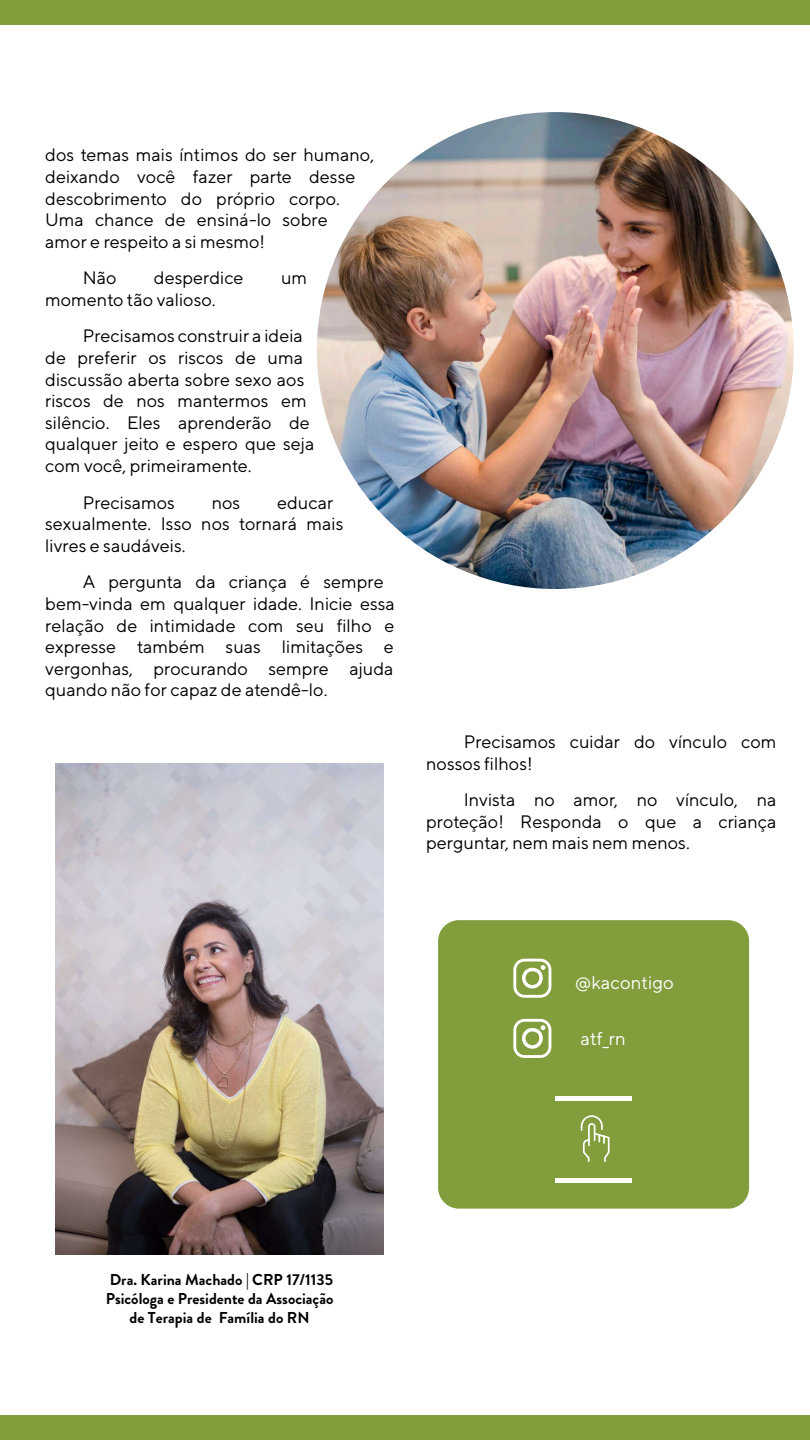
<style>
.page{position:relative;width:810px;height:1440px;background:#fff}
.page>*{position:absolute;margin:0;border:0;box-sizing:border-box;transform-origin:0 0}
.t1{font:18.52px "TT Norms";color:#fff}
.t2{font:18px/21.6px "TT Norms";color:#000}
.t3{font:700 15.75px/18.9px "Brandon Grotesque";color:#000;text-align:center}
</style>
<div class="page">
<div style="left:0;top:0;width:810px;height:24px;background:#829d3c"></div>
<div style="left:0;top:1416px;width:810px;height:24px;background:#829d3c"></div>
<img style="left:56px;top:764px;width:327px;height:490px">
<div style="left:438px;top:920px;width:311px;height:289px;background:#829d3c;border-radius:21px"></div>
<svg style="left:513px;top:1019px;width:38px;height:39px"></svg>
<svg style="left:513px;top:959px;width:38px;height:39px"></svg>
<svg style="left:581px;top:1115px;width:29px;height:47px"></svg>
<hr style="left:555px;top:1096px;width:77px;height:4px;background:#fff">
<div style="left:555px;top:1178px;width:77px;height:5px;background:#fff"></div>
<img style="left:317px;top:112px;width:477px;height:477px;border-radius:238px">
<p class="t2" style="left:45px;top:144px;width:331px">dos temas mais íntimos do ser humano, deixando você fazer parte desse descobrimento do próprio corpo.<br>Uma chance de ensiná-lo sobre<br>amor e respeito a si mesmo!</p>
<p class="t2" style="left:83px;top:267px;width:35px">Não</p>
<p class="t2" style="left:154px;top:267px;width:91px">desperdice</p>
<p class="t2" style="left:281px;top:267px;width:28px">um</p>
<p class="t2" style="left:83px;top:281px;width:222px;line-height:36.6px;text-indent:-37px">momento tão valioso.<br>Precisamos construir a ideia</p>
<p class="t2" style="left:45px;top:347px;width:271px">de preferir os riscos de uma discussão aberta sobre sexo aos riscos de nos mantermos em silêncio. Eles aprenderão de qualquer jeito e espero que seja com você, primeiramente.</p>
<p class="t2" style="left:83px;top:491px;width:94px">Precisamos</p>
<p class="t2" style="left:212px;top:491px;width:30px">nos</p>
<p class="t2" style="left:45px;top:491px;width:300px;text-indent:232px">educar sexualmente. Isso nos tornará mais livres e saudáveis.</p>
<p class="t2" style="left:45px;top:571px;width:351px;text-indent:37px">A pergunta da criança é sempre bem-vinda em qualquer idade. Inicie essa relação de intimidade com seu filho e expresse também suas limitações e vergonhas, procurando sempre ajuda quando não for capaz de atendê-lo.</p>
<p class="t2" style="left:426px;top:730px;width:352px;text-indent:37px">Precisamos cuidar do vínculo com nossos filhos!</p>
<p class="t2" style="left:426px;top:789px;width:352px;text-align:justify;text-indent:37px">Invista no amor, no vínculo, na proteção! Responda o que a criança perguntar, nem mais nem menos.</p>
<p class="t1" style="left:575px;top:971px;width:101px">@kacontigo</p>
<p class="t1" style="left:581px;top:1027px;width:47px">atf_rn</p>
<p class="t3" style="left:106px;top:1271px;width:229px">Dra. Karina Machado | CRP 17/1135<br>Psicóloga e Presidente da Associação de Terapia de Família do RN</p>
</div>
